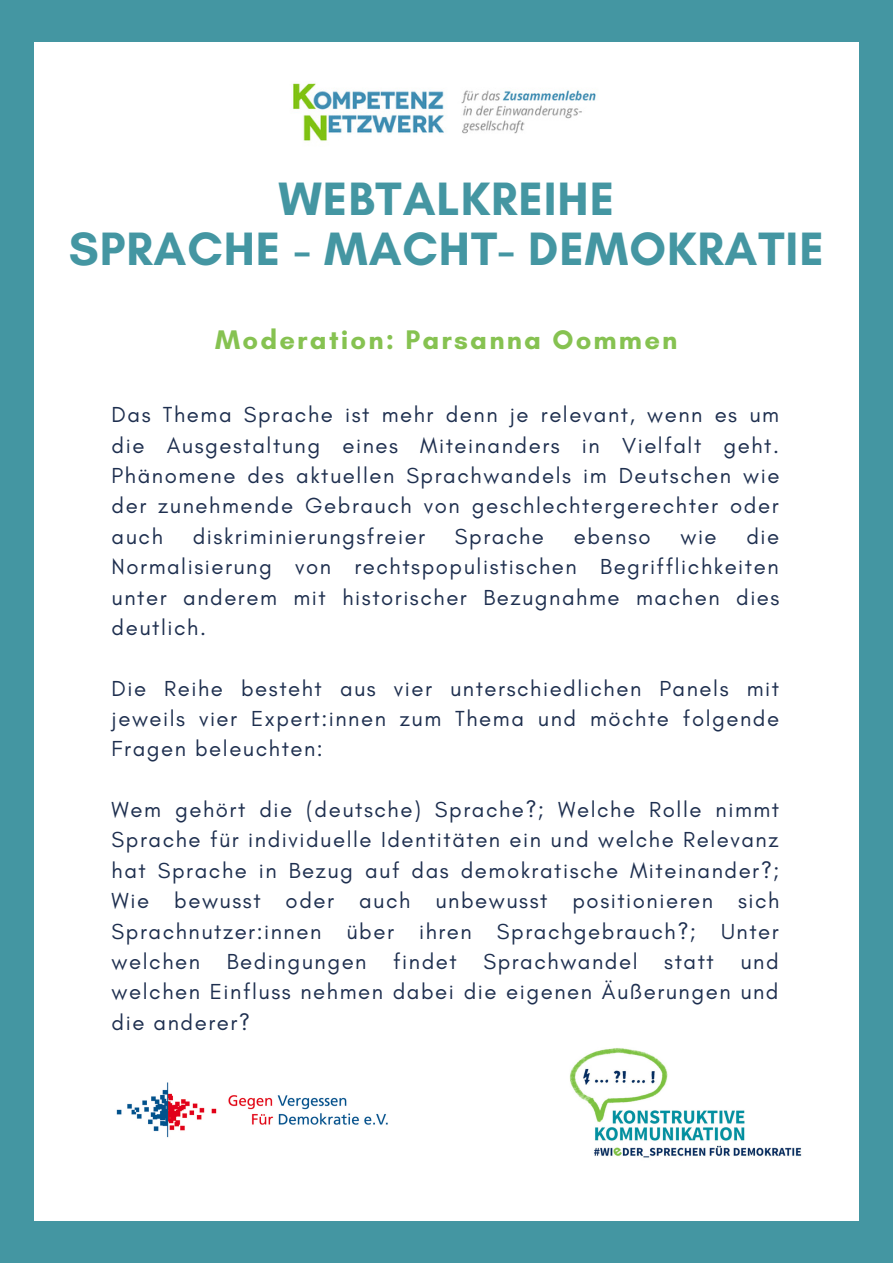
<style>
.page{position:relative;width:893px;height:1264px;background:#fff}
.page>*{position:absolute;margin:0;border:0;box-sizing:border-box;transform-origin:0 0}
.t1{font:700 47.7px/49.8px "Glacial Indifference";letter-spacing:.02em;color:#4496a2;text-align:center}
.t2{font:700 27.45px "Glacial Indifference";letter-spacing:.08em;color:#86c251}
.t3{font:22.2px/30.3px "Glacial Indifference";letter-spacing:.07em;color:#1e2f4f;text-align:justify}
</style>
<div class="page">
<div style="left:0;top:0;width:892px;height:1262px;background:#4496a2"></div>
<div style="left:34px;top:42px;width:824px;height:1178px;background:#fff"></div>
<img style="left:292px;top:83px;width:304px;height:58px">
<img style="left:116px;top:1082px;width:272px;height:56px">
<img style="left:569px;top:1048px;width:233px;height:110px">
<h1 class="t1" style="left:69px;top:173px;width:756px">WEBTALKREIHE<br>SPRACHE - MACHT- DEMOKRATIE</h1>
<p class="t2" style="left:215px;top:323px;width:463px">Moderation: Parsanna Oommen</p>
<p class="t3" style="left:112px;top:399px;width:669px">Das Thema Sprache ist mehr denn je relevant, wenn es um die Ausgestaltung eines Miteinanders in Vielfalt geht.<br>Phänomene des aktuellen Sprachwandels im Deutschen wie der zunehmende Gebrauch von geschlechtergerechter oder auch</p>
<p class="t3" style="left:112px;top:521px;width:669px;text-indent:634px">die Normalisierung von rechtspopulistischen Begrifflichkeiten unter anderem mit historischer Bezugnahme machen dies deutlich.</p>
<p class="t3" style="left:193px;top:521px;width:234px">diskriminierungsfreier</p>
<p class="t3" style="left:455px;top:521px;width:90px">Sprache</p>
<p class="t3" style="left:573px;top:521px;width:78px">ebenso</p>
<p class="t3" style="left:680px;top:521px;width:38px">wie</p>
<p class="t3" style="left:112px;top:672px;width:669px">Die Reihe besteht aus vier unterschiedlichen Panels mit jeweils vier Expert:innen zum Thema und möchte folgende Fragen beleuchten:</p>
<p class="t3" style="left:112px;top:794px;width:669px">Wem gehört die (deutsche) Sprache?; Welche Rolle nimmt Sprache für individuelle Identitäten ein und welche Relevanz hat Sprache in Bezug auf das demokratische Miteinander?; Wie bewusst oder auch unbewusst positionieren sich Sprachnutzer:innen über ihren Sprachgebrauch?; Unter welchen Bedingungen findet Sprachwandel statt und welchen Einfluss nehmen dabei die eigenen Äußerungen und die anderer?</p>
</div>
